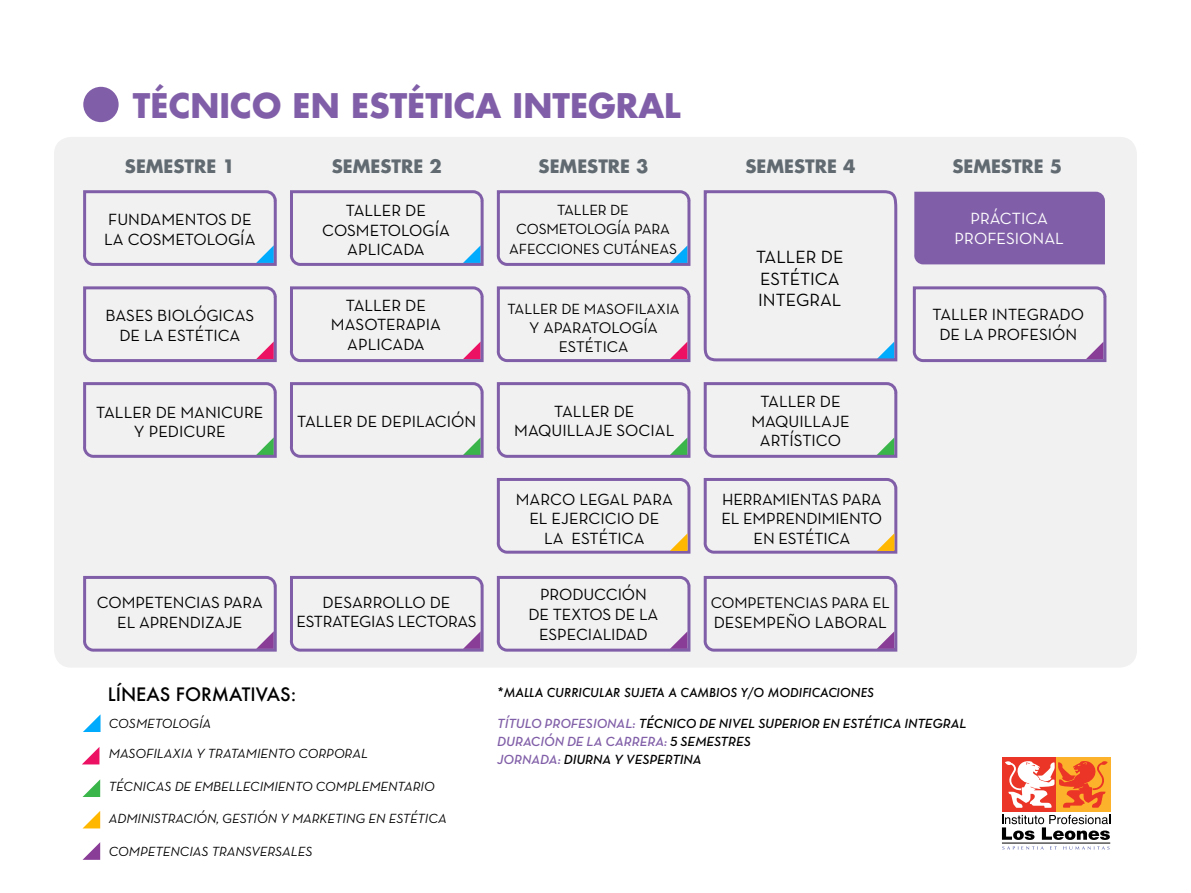
<style>
.page{position:relative;width:1191px;height:893px;background:#fff}
.page>*{position:absolute;margin:0;border:0;box-sizing:border-box;transform-origin:0 0}
.t1{font:700 33px "Futura";color:#815fa8}
.t2{font:18px/21.6px "Neutra Text";color:#000;text-align:center}
.t3{font:700 18px "Futura";color:#606a70}
.t4{font:18px/21.6px "Neutra Text";color:#fff;text-align:center}
.t5{font:500 18px "Futura";color:#000}
.t6{font:16.5px/19.8px "Neutra Text";color:#000;text-align:center}
.t7{font:16.5px/19.5px "Neutra Text";letter-spacing:-.02em;color:#000;text-align:center}
.t8{font:16.5px/19.8px "Neutra Text";color:#fff;text-align:center}
.t9{font:15.75px/18.9px "Neutra Text";letter-spacing:-.01em;color:#000;text-align:center}
.t10{font:15px/19.5px "Neutra Text";letter-spacing:-.01em;color:#000;text-align:center}
.t11{font:italic 13.5px "Neutra Text";color:#000}
.t12{font:13.5px/18px "Neutra Text Demi Italic Alt";color:#000}
.t13{font:italic 500 12px "Futura";color:#000}
.s1{color:#815fa8}
</style>
<div class="page">
<svg style="left:1002px;top:846px;width:41px;height:4px"></svg>
<svg style="left:1063px;top:846px;width:46px;height:4px"></svg>
<hr style="left:1002px;top:843px;width:108px;height:1px;background:#000">
<div style="left:1002px;top:757px;width:54px;height:54px;background:#eb3526"></div>
<div style="left:1056px;top:757px;width:54px;height:54px;background:#fcb32b"></div>
<svg style="left:1005px;top:761px;width:102px;height:47px"></svg>
<svg style="left:1002px;top:815px;width:108px;height:25px"></svg>
<div style="left:83px;top:87px;width:36px;height:35px;background:#815fa8;border-radius:50%"></div>
<div style="left:54px;top:137px;width:1083px;height:531px;background:#f1f1f2;border-radius:17px"></div>
<svg style="left:83px;top:715px;width:17px;height:17px"></svg>
<svg style="left:83px;top:779px;width:17px;height:18px"></svg>
<svg style="left:82px;top:747px;width:17px;height:17px"></svg>
<svg style="left:83px;top:811px;width:17px;height:17px"></svg>
<svg style="left:83px;top:842px;width:17px;height:18px"></svg>
<svg style="left:703px;top:192px;width:195px;height:170px"></svg>
<svg style="left:703px;top:382px;width:195px;height:76px"></svg>
<svg style="left:703px;top:576px;width:195px;height:76px"></svg>
<svg style="left:496px;top:190px;width:195px;height:76px"></svg>
<svg style="left:496px;top:286px;width:195px;height:77px"></svg>
<svg style="left:496px;top:382px;width:195px;height:76px"></svg>
<svg style="left:496px;top:576px;width:195px;height:76px"></svg>
<svg style="left:83px;top:190px;width:194px;height:76px"></svg>
<svg style="left:83px;top:286px;width:194px;height:77px"></svg>
<svg style="left:83px;top:382px;width:194px;height:76px"></svg>
<svg style="left:83px;top:576px;width:194px;height:76px"></svg>
<svg style="left:289px;top:190px;width:195px;height:76px"></svg>
<svg style="left:289px;top:286px;width:195px;height:77px"></svg>
<svg style="left:289px;top:382px;width:195px;height:76px"></svg>
<svg style="left:289px;top:576px;width:195px;height:76px"></svg>
<svg style="left:912px;top:286px;width:195px;height:77px"></svg>
<svg style="left:496px;top:478px;width:195px;height:76px"></svg>
<svg style="left:703px;top:478px;width:195px;height:76px"></svg>
<div style="left:914px;top:192px;width:191px;height:73px;background:#815fa8"></div>
<h1 class="t1" style="left:133px;top:84px;width:549px">TÉCNICO EN ESTÉTICA INTEGRAL</h1>
<p class="t3" style="left:125px;top:155px;width:111px">SEMESTRE 1</p>
<p class="t3" style="left:332px;top:155px;width:111px">SEMESTRE 2</p>
<p class="t3" style="left:538px;top:155px;width:111px">SEMESTRE 3</p>
<p class="t3" style="left:745px;top:155px;width:111px">SEMESTRE 4</p>
<p class="t3" style="left:952px;top:155px;width:111px">SEMESTRE 5</p>
<p class="t6" style="left:104px;top:209px;width:153px;text-align:left">FUNDAMENTOS DE<br>LA COSMETOLOGÍA</p>
<p class="t6" style="left:322px;top:200px;width:129px">TALLER DE<br>COSMETOLOGÍA<br>APLICADA</p>
<p class="t10" style="left:509px;top:200px;width:169px">TALLER DE<br>COSMETOLOGÍA PARA<br>AFECCIONES CUTÁNEAS</p>
<p class="t8" style="left:954px;top:208px;width:111px">PRÁCTICA<br>PROFESIONAL</p>
<p class="t2" style="left:109px;top:212px;width:142px">TALLER DE<br>CONSTRUCCIÓN</p>
<p class="t4" style="left:947px;top:211px;width:121px">PRÁCTICA<br>PROFESIONAL</p>
<p class="t2" style="left:327px;top:212px;width:120px">TALLER DE<br>HORMIGONES</p>
<p class="t2" style="left:542px;top:212px;width:104px">TALLER DE<br>MATERIALES</p>
<p class="t2" style="left:756px;top:246px;width:89px;text-align:left">TALLER DE<br>ESTÉTICA<br>INTEGRAL</p>
<p class="t6" style="left:331px;top:295px;width:112px">TALLER DE<br>MASOTERAPIA<br>APLICADA</p>
<p class="t10" style="left:507px;top:299px;width:174px">TALLER DE MASOFILAXIA</p>
<p class="t9" style="left:529px;top:318px;width:130px">Y APARATOLOGÍA<br>ESTÉTICA</p>
<p class="t6" style="left:105px;top:305px;width:150px">BASES BIOLÓGICAS<br>DE LA ESTÉTICA</p>
<p class="t6" style="left:932px;top:304px;width:153px">TALLER INTEGRADO<br>DE LA PROFESIÓN</p>
<p class="t2" style="left:136px;top:309px;width:89px;text-align:left">TALLER DE<br>AUTOCAD</p>
<p class="t6" style="left:96px;top:402px;width:169px">TALLER DE MANICURE<br>Y PEDICURE</p>
<p class="t6" style="left:297px;top:411px;width:181px">TALLER DE DEPILACIÓN</p>
<p class="t6" style="left:514px;top:401px;width:162px">TALLER DE<br>MAQUILLAJE SOCIAL</p>
<p class="t6" style="left:751px;top:391px;width:100px">TALLER DE<br>MAQUILLAJE<br>ARTÍSTICO</p>
<p class="t6" style="left:97px;top:592px;width:167px">COMPETENCIAS PARA<br>EL APRENDIZAJE</p>
<p class="t6" style="left:516px;top:489px;width:159px">MARCO LEGAL PARA<br>EL EJERCICIO DE<br>LA ESTÉTICA</p>
<p class="t6" style="left:721px;top:489px;width:162px">HERRAMIENTAS PARA<br>EL EMPRENDIMIENTO<br>EN ESTÉTICA</p>
<p class="t6" style="left:528px;top:584px;width:131px">PRODUCCIÓN<br>DE TEXTOS DE LA<br>ESPECIALIDAD</p>
<p class="t7" style="left:296px;top:592px;width:182px">DESARROLLO DE<br>ESTRATEGIAS LECTORAS</p>
<p class="t9" style="left:710px;top:593px;width:181px">COMPETENCIAS PARA EL</p>
<p class="t6" style="left:713px;top:612px;width:175px">DESEMPEÑO LABORAL</p>
<p class="t5" style="left:108px;top:682px;width:190px">LÍNEAS FORMATIVAS:</p>
<p class="t13" style="left:496px;top:684px;width:379px">*MALLA CURRICULAR SUJETA A CAMBIOS Y/O MODIFICACIONES</p>
<p class="t11" style="left:109px;top:715px;width:104px">COSMETOLOGÍA</p>
<p class="t12" style="left:497px;top:714px;width:471px"><span class="s1">TÍTULO PROFESIONAL:</span> TÉCNICO DE NIVEL SUPERIOR EN ESTÉTICA INTEGRAL<br><span class="s1">DURACIÓN DE LA CARRERA:</span> 5 SEMESTRES<br><span class="s1">JORNADA:</span> DIURNA Y VESPERTINA</p>
<p class="t11" style="left:109px;top:745px;width:261px">MASOFILAXIA Y TRATAMIENTO CORPORAL</p>
<p class="t11" style="left:109px;top:778px;width:327px">TÉCNICAS DE EMBELLECIMIENTO COMPLEMENTARIO</p>
<p class="t11" style="left:109px;top:811px;width:339px">ADMINISTRACIÓN, GESTIÓN Y MARKETING EN ESTÉTICA</p>
<p class="t11" style="left:109px;top:844px;width:205px">COMPETENCIAS TRANSVERSALES</p>
</div>
